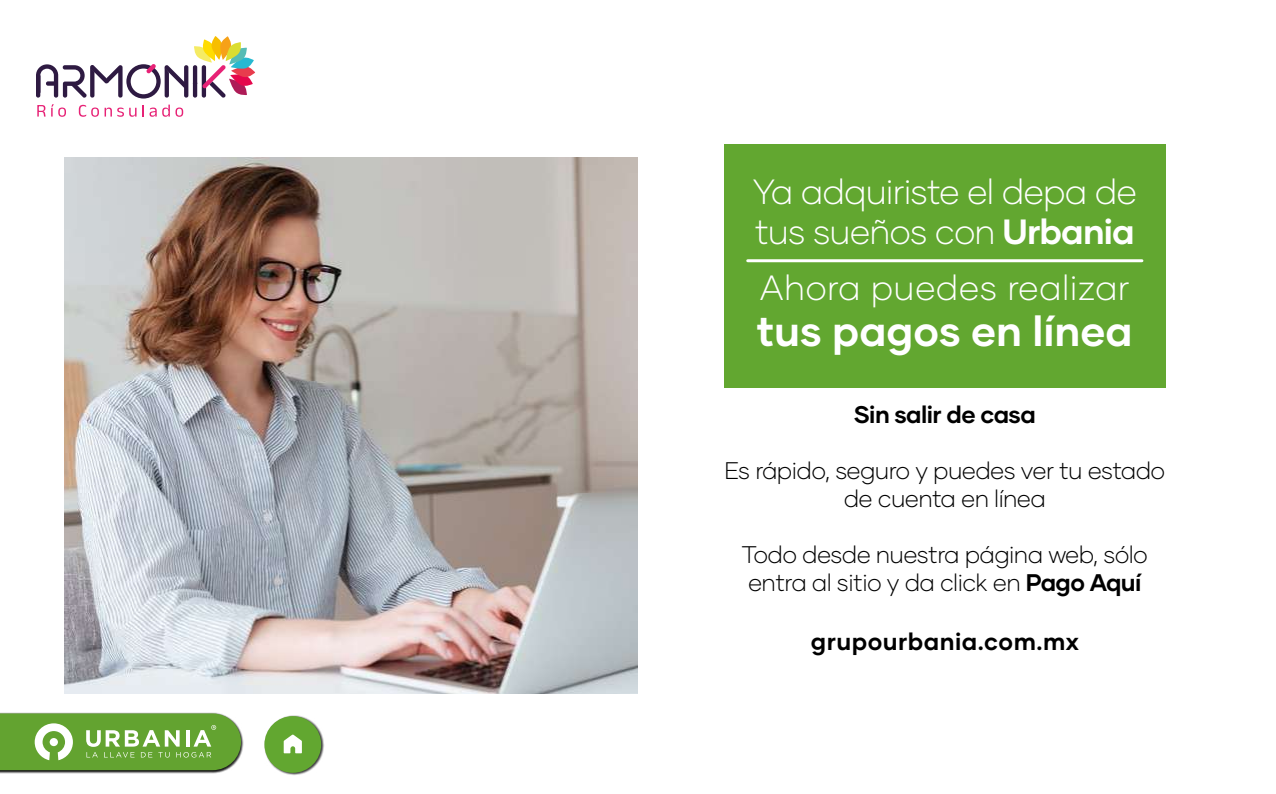
<style>
.page{position:relative;width:1276px;height:794px;background:#fff}
.page>*{position:absolute;margin:0;border:0;box-sizing:border-box;transform-origin:0 0}
.t1{font:700 42px "Gilmer";color:#fff}
.t2{font:300 35px/40px "Gilmer";letter-spacing:-.025em;color:#fff}
.t3{font:300 35px "Gilmer";letter-spacing:.01em;color:#fff}
.t4{font:300 24px/28px "Gilmer";letter-spacing:-.025em;color:#000;text-align:center}
.t5{font:700 24px "Gilmer";letter-spacing:.02em;color:#000}
.t6{font:700 24px "Gilmer";letter-spacing:-.025em;color:#000}
.s1{font-weight:700}
</style>
<div class="page">
<div style="left:724px;top:144px;width:441px;height:243px;background:#62a730"></div>
<img style="left:64px;top:157px;width:573px;height:536px">
<hr style="left:747px;top:259px;width:395px;height:3px;background:#fff">
<svg style="left:36px;top:36px;width:219px;height:81px"></svg>
<div style="left:264px;top:715px;width:60px;height:60px;background:#000;opacity:.75"></div>
<div style="left:264px;top:716px;width:57px;height:57px;background:#62a730;border-radius:50%"></div>
<svg style="left:284px;top:734px;width:18px;height:19px"></svg>
<div style="left:0;top:712px;width:243px;height:61px;background:#000;opacity:.8"></div>
<svg style="left:0;top:713px;width:241px;height:57px;background:#7ab050"></svg>
<h2 class="t2" style="left:753px;top:171px;width:386px">Ya adquiriste el depa de tus sueños con <span class="s1">Urbania</span></h2>
<h2 class="t3" style="left:760px;top:266px;width:371px">Ahora puedes realizar</h2>
<h1 class="t1" style="left:757px;top:304px;width:377px">tus pagos en línea</h1>
<p class="t6" style="left:854px;top:400px;width:183px">Sin salir de casa</p>
<p class="t4" style="left:724px;top:456px;width:442px">Es rápido, seguro y puedes ver tu estado de cuenta en línea</p>
<p class="t4" style="left:741px;top:540px;width:408px;text-align:left">Todo desde nuestra página web, sólo entra al sitio y da click en <span class="s1">Pago Aquí</span></p>
<p class="t5" style="left:811px;top:627px;width:269px">grupourbania.com.mx</p>
</div>
